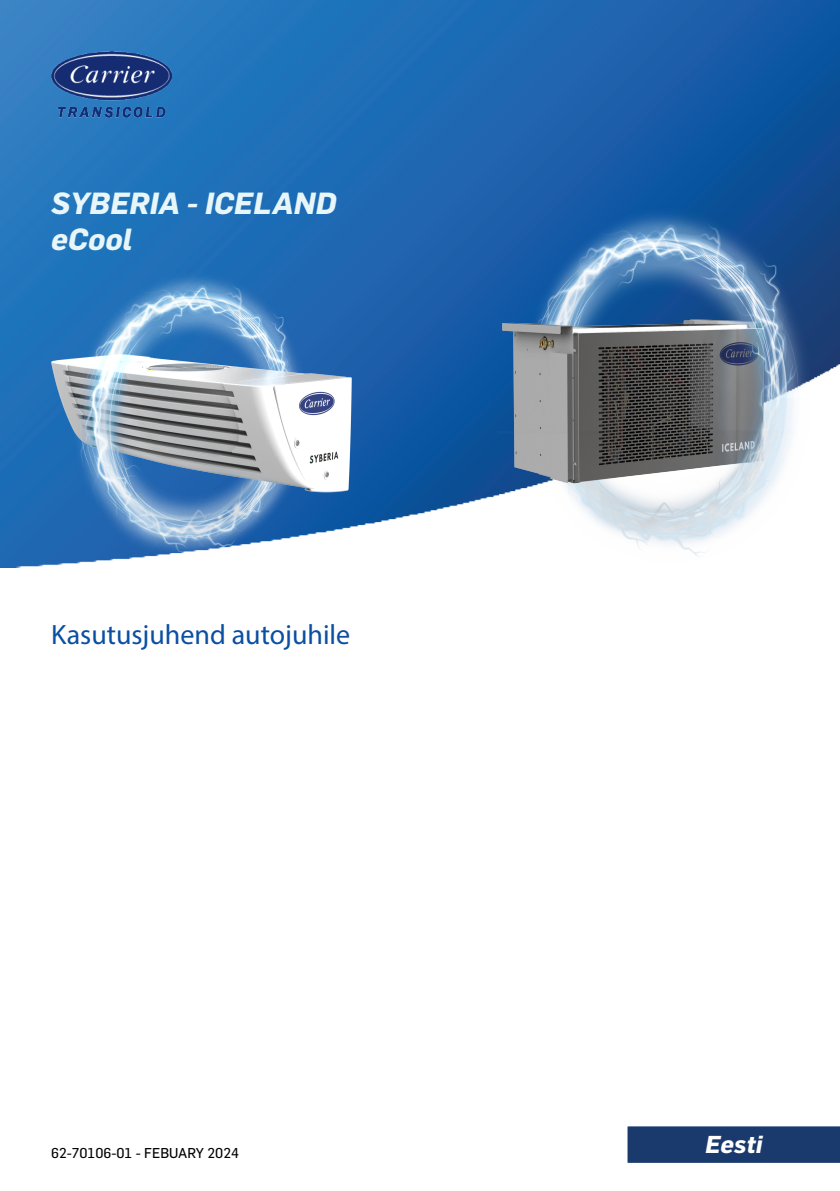
<style>
.page{position:relative;width:840px;height:1191px;background:#fff}
.page>*{position:absolute;margin:0;border:0;box-sizing:border-box;transform-origin:0 0}
.t1{font:italic 700 30px/36px "Flama";color:#e8f6f9}
.t2{font:28px "Myriad Pro";color:#0a4fa2}
.t3{font:italic 700 24px "Flama";color:#fff}
.t4{font:14px "Flama";color:#000002}
</style>
<div class="page">
<div style="left:628px;top:1127px;width:210px;height:34px;background:#1a3a6e"></div>
<div style="left:627px;top:1126px;width:212px;height:36px;border:2px solid #193a6d"></div>
<img style="left:0;top:0;width:839px;height:567px">
<img style="left:51px;top:51px;width:121px;height:67px">
<img style="left:51px;top:267px;width:300px;height:297px">
<img style="left:498px;top:205px;width:311px;height:359px">
<p class="t1" style="left:51px;top:185px;width:286px">SYBERIA - ICELAND eCool</p>
<p class="t2" style="left:51px;top:617px;width:300px">Kasutusjuhend autojuhile</p>
<p class="t4" style="left:51px;top:1144px;width:189px">62-70106-01 - FEBUARY 2024</p>
<p class="t3" style="left:704px;top:1129px;width:59px">Eesti</p>
</div>
